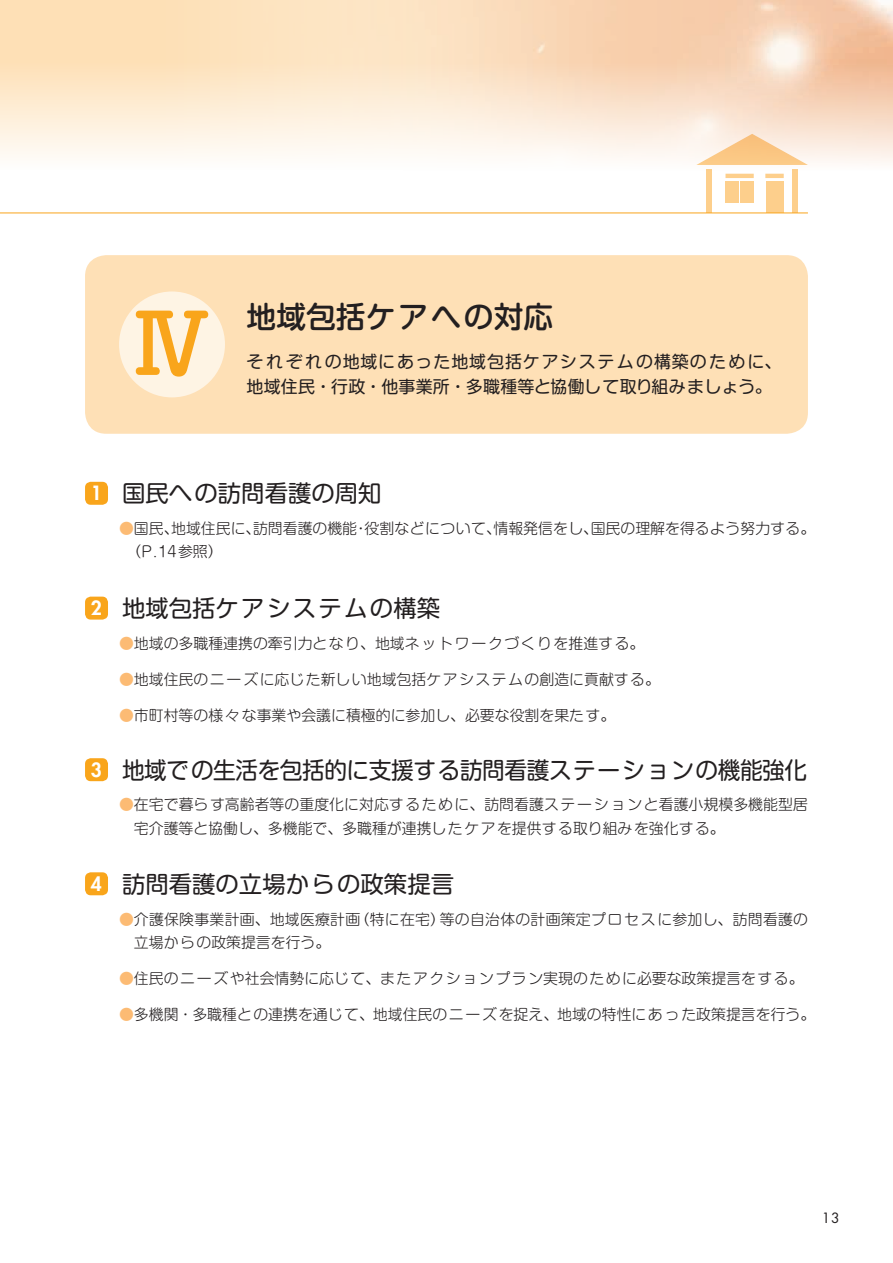
<style>
.page{position:relative;width:893px;height:1263px;background:#fff}
.page>*{position:absolute;margin:0;border:0;box-sizing:border-box;transform-origin:0 0}
.t1{font:500 80.1px "Shin M Go Pr 6";color:#f9a51b}
.t2{font:500 29.7px "Shin M Go Pr 6";color:#231f20}
.t3{font:23.4px "Shin M Go Pr 6";letter-spacing:-.02em;color:#231f20}
.t4{font:23.4px "Shin M Go Pr 6";color:#231f20}
.t5{font:23.4px "Shin M Go Pr 6";letter-spacing:.05em;color:#231f20}
.t6{font:16.95px/25.5px "Shin M Go Pr 6";letter-spacing:.05em;color:#231f20}
.t7{font:300 14.85px/23.4px "Shin M Go Pr 6";color:#231f20}
.t8{font:13.8px "Futura Std";color:#231f20}
.s1{font-family:"Futura Std";font-weight:800;font-size:19.2px;color:#fff}
.s2{color:#fcbb74}
</style>
<div class="page">
<svg style="left:0;top:0;width:160px;height:157px;background:#fee7c8"></svg>
<div style="left:85px;top:255px;width:723px;height:179px;background:#fee0b6;border-radius:21px"></div>
<div style="left:119px;top:291px;width:106px;height:106px;background:#fef4e4;border-radius:50%"></div>
<div style="left:85px;top:482px;width:23px;height:23px;background:#f9a51b;border-radius:6px"></div>
<div style="left:85px;top:597px;width:23px;height:23px;background:#f9a51b;border-radius:6px"></div>
<div style="left:85px;top:758px;width:23px;height:23px;background:#f9a51b;border-radius:6px"></div>
<div style="left:85px;top:872px;width:23px;height:23px;background:#f9a51b;border-radius:6px"></div>
<svg style="left:696px;top:134px;width:112px;height:31px;background:#fbdbb5"></svg>
<div style="left:707px;top:169px;width:5px;height:44px;background:#fdcf8c"></div>
<div style="left:792px;top:169px;width:6px;height:44px;background:#fdcf8c"></div>
<div style="left:725px;top:181px;width:13px;height:21px;background:#fdcf8c"></div>
<div style="left:741px;top:181px;width:13px;height:21px;background:#fdcf8c"></div>
<svg style="left:725px;top:174px;width:29px;height:4px"></svg>
<svg style="left:765px;top:174px;width:19px;height:4px"></svg>
<div style="left:766px;top:181px;width:17px;height:32px;background:#fdcf8c"></div>
<hr style="left:0;top:213px;width:808px;height:1px;background:#f9a51b">
<h1 class="t1" style="left:132px;top:279px;width:82px">Ⅳ</h1>
<h2 class="t2" style="left:247px;top:293px;width:308px">地域包括ケアへの対応</h2>
<p class="t6" style="left:247px;top:348px;width:536px">それぞれの地域にあった地域包括ケアシステムの構築のために、地域住民・行政・他事業所・多職種等と協働して取り組みましょう。</p>
<h3 class="t4" style="left:91px;top:474px;width:292px"><span class="s1">1</span> 国民ヘの訪問看護の周知</h3>
<p class="t7" style="left:126px;top:516px;width:690px;text-indent:-7px"><span class="s2">●</span>国民、地域住民に、訪問看護の機能・役割などについて、情報発信をし、国民の理解を得るよう努力する。（P.14参照）</p>
<h3 class="t5" style="left:91px;top:589px;width:351px"><span class="s1">2</span> 地域包括ケアシステムの構築</h3>
<p class="t7" style="left:119px;top:631px;width:527px"><span class="s2">●</span>地域の多職種連携の牽引力となり、地域ネットワークづくりを推進する。</p>
<p class="t7" style="left:119px;top:667px;width:542px"><span class="s2">●</span>地域住民のニーズに応じた新しい地域包括ケアシステムの創造に貢献する。</p>
<p class="t7" style="left:119px;top:703px;width:498px"><span class="s2">●</span>市町村等の様々な事業や会議に積極的に参加し、必要な役割を果たす。</p>
<h3 class="t3" style="left:91px;top:751px;width:718px"><span class="s1">3</span> 地域での生活を包括的に支援する訪問看護ステーションの機能強化</h3>
<p class="t7" style="left:134px;top:792px;width:675px;text-indent:-15px"><span class="s2">●</span>在宅で暮らす高齢者等の重度化に対応するために、訪問看護ステーションと看護小規模多機能型居宅介護等と協働し、多機能で、多職種が連携したケアを提供する取り組みを強化する。</p>
<h3 class="t4" style="left:91px;top:865px;width:365px"><span class="s1">4</span> 訪問看護の立場からの政策提言</h3>
<p class="t7" style="left:134px;top:906px;width:676px;text-indent:-15px"><span class="s2">●</span>介護保険事業計画、地域医療計画（特に在宅）等の自治体の計画策定プロセスに参加し、訪問看護の立場からの政策提言を行う。</p>
<p class="t7" style="left:119px;top:966px;width:686px"><span class="s2">●</span>住民のニーズや社会情勢に応じて、またアクションプラン実現のために必要な政策提言をする。</p>
<p class="t7" style="left:119px;top:1002px;width:698px"><span class="s2">●</span>多機関・多職種との連携を通じて、地域住民のニーズを捉え、地域の特性にあった政策提言を行う。</p>
<p class="t8" style="left:822px;top:1209px;width:19px">13</p>
</div>
